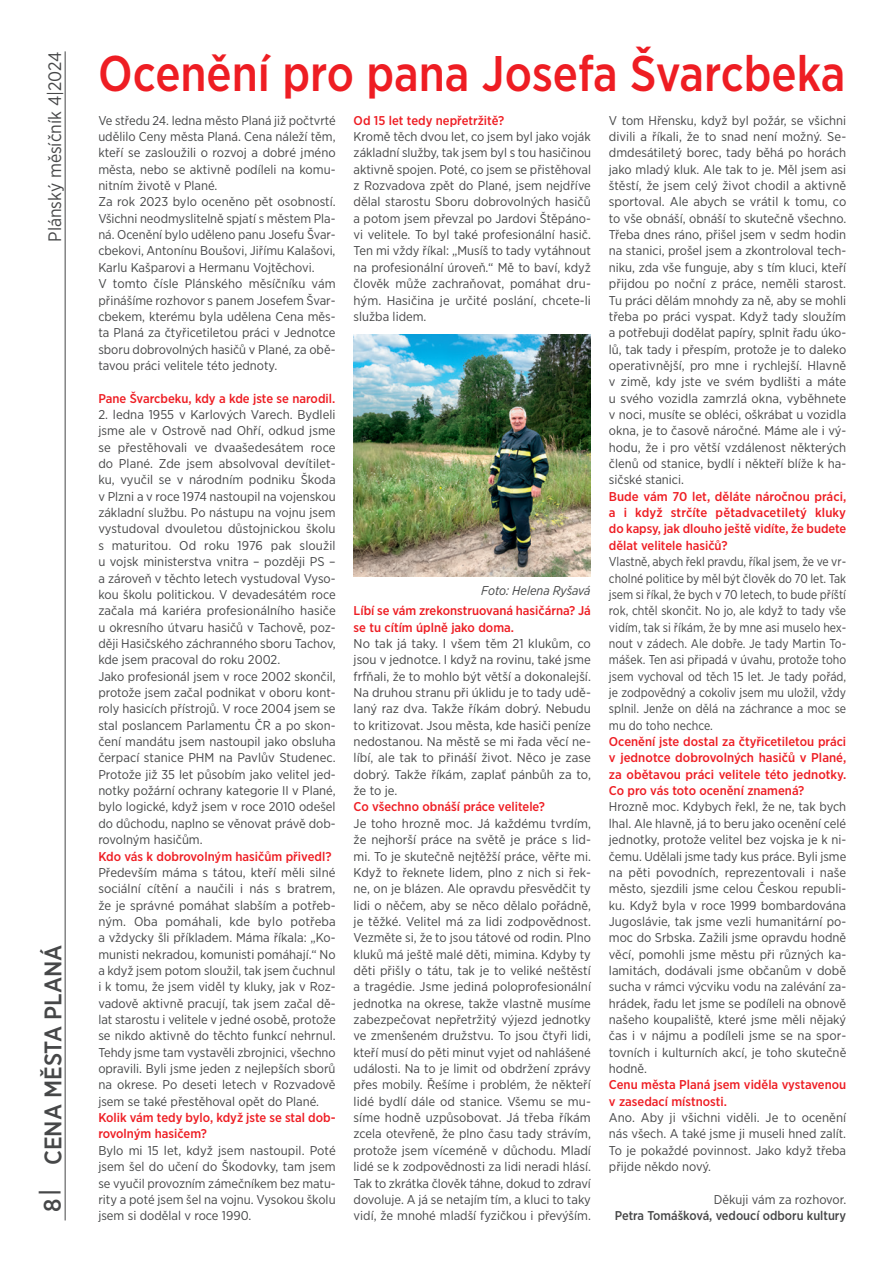
<style>
.page{position:relative;width:893px;height:1263px;background:#fff}
.page>*{position:absolute;margin:0;border:0;box-sizing:border-box;transform-origin:0 0}
.NADPIS_ČLÁNKU{font:500 49.95px "Gotham Narrow";color:#ee1d23;scale:.96 1}
.t1{font:500 24px "Gotham Narrow";color:#464748}
.t2{font:18px "Gotham Narrow";color:#464748}
.ČLÁNEK{font:12.75px/16.4px "Gotham Narrow";color:#464748;text-align:justify}
.ČLÁNEK-2{font:500 12.75px/16.4px "Gotham Narrow";color:#ee1d23}
.ČLÁNEK-3{font:12.75px/16.4px "Gotham Narrow";color:#464748;text-align:justify;scale:.95 1}
.ČLÁNEK-4{font:12.75px/16.4px "Gotham Narrow";color:#464748;text-align:justify;scale:1.04 1}
.ČLÁNEK-5{font:500 12.75px "Gotham Narrow";color:#464748}
.Popisky_pod_foto{font:italic 12.75px "Gotham Narrow";color:#464748}
</style>
<div class="page">
<hr style="left:65px;top:51px;width:1px;height:1169px;background:#464748">
<img style="left:353px;top:334px;width:237px;height:242px">
<h3 class="t2" style="left:44px;top:242px;width:192px;rotate:-90deg">Plánský měsíčník 4|2024</h3>
<p class="t1" style="left:38px;top:1165px;width:222px;rotate:-90deg">CENA MĚSTA PLANÁ</p>
<h2 class="t1" style="left:36px;top:1211px;width:24px;rotate:-90deg">8|</h2>
<p class="NADPIS_ČLÁNKU" style="left:98px;top:42px;width:780px">Ocenění pro pana Josefa Švarcbeka</p>
<p class="ČLÁNEK" style="left:98px;top:112px;width:239px">Ve středu 24. ledna město Planá již počtvrté udělilo Ceny města Planá. Cena náleží těm, kteří se zasloužili o rozvoj a dobré jméno města, nebo se aktivně podíleli na komu&shy;nitním životě v Plané.</p>
<p class="ČLÁNEK" style="left:98px;top:193px;width:239px">Za rok 2023 bylo oceněno pět osobností.<br>Všichni neodmyslitelně spjatí s městem Pla&shy;ná. Ocenění bylo uděleno panu Josefu Švar&shy;cbekovi, Antonínu Boušovi, Jiřímu Kalašovi, Karlu Kašparovi a Hermanu Vojtěchovi.</p>
<p class="ČLÁNEK" style="left:98px;top:275px;width:239px">V tomto čísle Plánského měsíčníku vám přinášíme rozhovor s panem Josefem Švar&shy;cbekem, kterému byla udělena Cena měs&shy;ta Planá za čtyřicetiletou práci v Jednotce sboru dobrovolných hasičů v Plané, za obě&shy;tavou práci velitele této jednoty.</p>
<p class="ČLÁNEK-2" style="left:98px;top:390px;width:239px">Pane Švarcbeku, kdy a kde jste se narodil.</p>
<p class="ČLÁNEK" style="left:98px;top:406px;width:239px">2. ledna 1955 v Karlových Varech. Bydleli jsme ale v Ostrově nad Ohří, odkud jsme se přestěhovali ve dvaašedesátem roce do Plané. Zde jsem absolvoval devítilet&shy;ku, vyučil se v národním podniku Škoda v Plzni a v roce 1974 nastoupil na vojenskou základní službu. Po nástupu na vojnu jsem vystudoval dvouletou důstojnickou školu s maturitou. Od roku 1976 pak sloužil u vojsk ministerstva vnitra – později PS – a zároveň v těchto letech vystudoval Vyso&shy;kou školu politickou. V devadesátém roce začala má kariéra profesionálního hasiče u okresního útvaru hasičů v Tachově, poz&shy;ději Hasičského záchranného sboru Tachov, kde jsem pracoval do roku 2002.</p>
<p class="ČLÁNEK" style="left:98px;top:668px;width:239px">Jako profesionál jsem v roce 2002 skončil, protože jsem začal podnikat v oboru kont&shy;roly hasicích přístrojů. V roce 2004 jsem se stal poslancem Parlamentu ČR a po skon&shy;čení mandátu jsem nastoupil jako obsluha čerpací stanice PHM na Pavlův Studenec.<br>Protože již 35 let působím jako velitel jed&shy;notky požární ochrany kategorie II v Plané, bylo logické, když jsem v roce 2010 odešel do důchodu, naplno se věnovat právě dob&shy;rovolným hasičům.</p>
<p class="ČLÁNEK-2" style="left:98px;top:848px;width:235px">Kdo vás k dobrovolným hasičům přivedl?</p>
<p class="ČLÁNEK" style="left:98px;top:864px;width:239px">Především máma s tátou, kteří měli silné sociální cítění a naučili i nás s bratrem, že je správné pomáhat slabším a potřeb&shy;ným. Oba pomáhali, kde bylo potřeba a vždycky šli příkladem. Máma říkala: „Ko&shy;munisti nekradou, komunisti pomáhají.“ No a když jsem potom sloužil, tak jsem čuchnul i k tomu, že jsem viděl ty kluky, jak v Roz&shy;vadově aktivně pracují, tak jsem začal dě&shy;lat starostu i velitele v jedné osobě, protože se nikdo aktivně do těchto funkcí nehrnul.<br>Tehdy jsme tam vystavěli zbrojnici, všechno opravili. Byli jsme jeden z nejlepších sborů na okrese. Po deseti letech v Rozvadově jsem se také přestěhoval opět do Plané.</p>
<p class="ČLÁNEK-2" style="left:98px;top:1109px;width:239px">Kolik vám tedy bylo, když jste se stal dob&shy;rovolným hasičem?</p>
<p class="ČLÁNEK" style="left:98px;top:1142px;width:239px">Bylo mi 15 let, když jsem nastoupil. Poté jsem šel do učení do Škodovky, tam jsem se vyučil provozním zámečníkem bez matu&shy;rity a poté jsem šel na vojnu. Vysokou školu jsem si dodělal v roce 1990.</p>
<p class="ČLÁNEK-2" style="left:354px;top:112px;width:152px">Od 15 let tedy nepřetržitě?</p>
<p class="ČLÁNEK" style="left:354px;top:128px;width:239px">Kromě těch dvou let, co jsem byl jako voják základní služby, tak jsem byl s tou hasičinou aktivně spojen. Poté, co jsem se přistěhoval z Rozvadova zpět do Plané, jsem nejdříve dělal starostu Sboru dobrovolných hasičů a potom jsem převzal po Jardovi Štěpáno&shy;vi velitele. To byl také profesionální hasič.<br>Ten mi vždy říkal: „Musíš to tady vytáhnout na profesionální úroveň.“ Mě to baví, když člověk může zachraňovat, pomáhat dru&shy;hým. Hasičina je určité poslání, chcete-li služba lidem.</p>
<p class="ČLÁNEK" style="left:609px;top:112px;width:239px">V tom Hřensku, když byl požár, se všichni divili a říkali, že to snad není možný. Se&shy;dmdesátiletý borec, tady běhá po horách jako mladý kluk. Ale tak to je. Měl jsem asi štěstí, že jsem celý život chodil a aktivně sportoval. Ale abych se vrátil k tomu, co to vše obnáší, obnáší to skutečně všechno.<br>Třeba dnes ráno, přišel jsem v sedm hodin na stanici, prošel jsem a zkontroloval tech&shy;niku, zda vše funguje, aby s tím kluci, kteří přijdou po noční z práce, neměli starost.<br>Tu práci dělám mnohdy za ně, aby se mohli třeba po práci vyspat. Když tady sloužím a potřebuji dodělat papíry, splnit řadu úko&shy;lů, tak tady i přespím, protože je to daleko operativnější, pro mne i rychlejší. Hlavně v zimě, kdy jste ve svém bydlišti a máte u svého vozidla zamrzlá okna, vyběhnete v noci, musíte se obléci, oškrábat u vozidla okna, je to časově náročné. Máme ale i vý&shy;hodu, že i pro větší vzdálenost některých členů od stanice, bydlí i někteří blíže k ha&shy;sičské stanici.</p>
<p class="ČLÁNEK-2" style="left:609px;top:488px;width:239px;text-align:justify">Bude vám 70 let, děláte náročnou práci, a i když strčíte pětadvacetiletý kluky do kapsy, jak dlouho ještě vidíte, že budete dělat velitele hasičů?</p>
<p class="ČLÁNEK-3" style="left:609px;top:553px;width:251px">Vlastně, abych řekl pravdu, říkal jsem, že ve vr&shy;cholné politice by měl být člověk do 70 let. Tak jsem si říkal, že bych v 70 letech, to bude příští rok, chtěl skončit. No jo, ale když to tady vše vidím, tak si říkám, že by mne asi muselo hex&shy;nout v zádech. Ale dobře. Je tady Martin To&shy;mášek. Ten asi připadá v úvahu, protože toho jsem vychoval od těch 15 let. Je tady pořád, je zodpovědný a cokoliv jsem mu uložil, vždy splnil. Jenže on dělá na záchrance a moc se mu do toho nechce.</p>
<p class="ČLÁNEK-2" style="left:609px;top:733px;width:239px;text-align:justify">Ocenění jste dostal za čtyřicetiletou práci v jednotce dobrovolných hasičů v Plané, za obětavou práci velitele této jednotky.<br>Co pro vás toto ocenění znamená?</p>
<p class="ČLÁNEK" style="left:609px;top:798px;width:239px">Hrozně moc. Kdybych řekl, že ne, tak bych lhal. Ale hlavně, já to beru jako ocenění celé jednotky, protože velitel bez vojska je k ni&shy;čemu. Udělali jsme tady kus práce. Byli jsme na pěti povodních, reprezentovali i naše město, sjezdili jsme celou Českou republi&shy;ku. Když byla v roce 1999 bombardována Jugoslávie, tak jsme vezli humanitární po&shy;moc do Srbska. Zažili jsme opravdu hodně věcí, pomohli jsme městu při různých ka&shy;lamitách, dodávali jsme občanům v době sucha v rámci výcviku vodu na zalévání za&shy;hrádek, řadu let jsme se podíleli na obnově našeho koupaliště, které jsme měli nějaký čas i v nájmu a podíleli jsme se na spor&shy;tovních i kulturních akcí, je toho skutečně hodně.</p>
<p class="ČLÁNEK-2" style="left:609px;top:1076px;width:239px">Cenu města Planá jsem viděla vystavenou v zasedací místnosti.</p>
<p class="ČLÁNEK" style="left:609px;top:1109px;width:239px">Ano. Aby ji všichni viděli. Je to ocenění nás všech. A také jsme ji museli hned zalít.<br>To je pokaždé povinnost. Jako když třeba přijde někdo nový.</p>
<p class="ČLÁNEK" style="left:714px;top:1191px;width:134px">Děkuji vám za rozhovor.</p>
<p class="ČLÁNEK-5" style="left:615px;top:1208px;width:233px">Petra Tomášková, vedoucí odboru kultury</p>
<p class="Popisky_pod_foto" style="left:481px;top:582px;width:111px">Foto: Helena Ryšavá</p>
<p class="ČLÁNEK-2" style="left:354px;top:602px;width:239px">Líbí se vám zrekonstruovaná hasičárna? Já se tu cítím úplně jako doma.</p>
<p class="ČLÁNEK-4" style="left:354px;top:635px;width:230px">No tak já taky. I všem těm 21 klukům, co jsou v jednotce. I když na rovinu, také jsme frfňali, že to mohlo být větší a dokonalejší.<br>Na druhou stranu při úklidu je to tady udě&shy;laný raz dva. Takže říkám dobrý. Nebudu to kritizovat. Jsou města, kde hasiči peníze nedostanou. Na městě se mi řada věcí ne&shy;líbí, ale tak to přináší život. Něco je zase dobrý. Takže říkám, zaplať pánbůh za to, že to je.</p>
<p class="ČLÁNEK-2" style="left:354px;top:799px;width:193px">Co všechno obnáší práce velitele?</p>
<p class="ČLÁNEK" style="left:354px;top:815px;width:239px">Je toho hrozně moc. Já každému tvrdím, že nejhorší práce na světě je práce s lid&shy;mi. To je skutečně nejtěžší práce, věřte mi.<br>Když to řeknete lidem, plno z nich si řek&shy;ne, on je blázen. Ale opravdu přesvědčit ty lidi o něčem, aby se něco dělalo pořádně, je těžké. Velitel má za lidi zodpovědnost.<br>Vezměte si, že to jsou tátové od rodin. Plno kluků má ještě malé děti, mimina. Kdyby ty děti přišly o tátu, tak je to veliké neštěstí a tragédie. Jsme jediná poloprofesionální jednotka na okrese, takže vlastně musíme zabezpečovat nepřetržitý výjezd jednotky ve zmenšeném družstvu. To jsou čtyři lidi, kteří musí do pěti minut vyjet od nahlášené události. Na to je limit od obdržení zprávy přes mobily. Řešíme i problém, že někteří lidé bydlí dále od stanice. Všemu se mu&shy;síme hodně uzpůsobovat. Já třeba říkám zcela otevřeně, že plno času tady strávím, protože jsem víceméně v důchodu. Mladí lidé se k zodpovědnosti za lidi neradi hlásí.<br>Tak to zkrátka člověk táhne, dokud to zdraví dovoluje. A já se netajím tím, a kluci to taky vidí, že mnohé mladší fyzičkou i převýším.</p>
</div>
